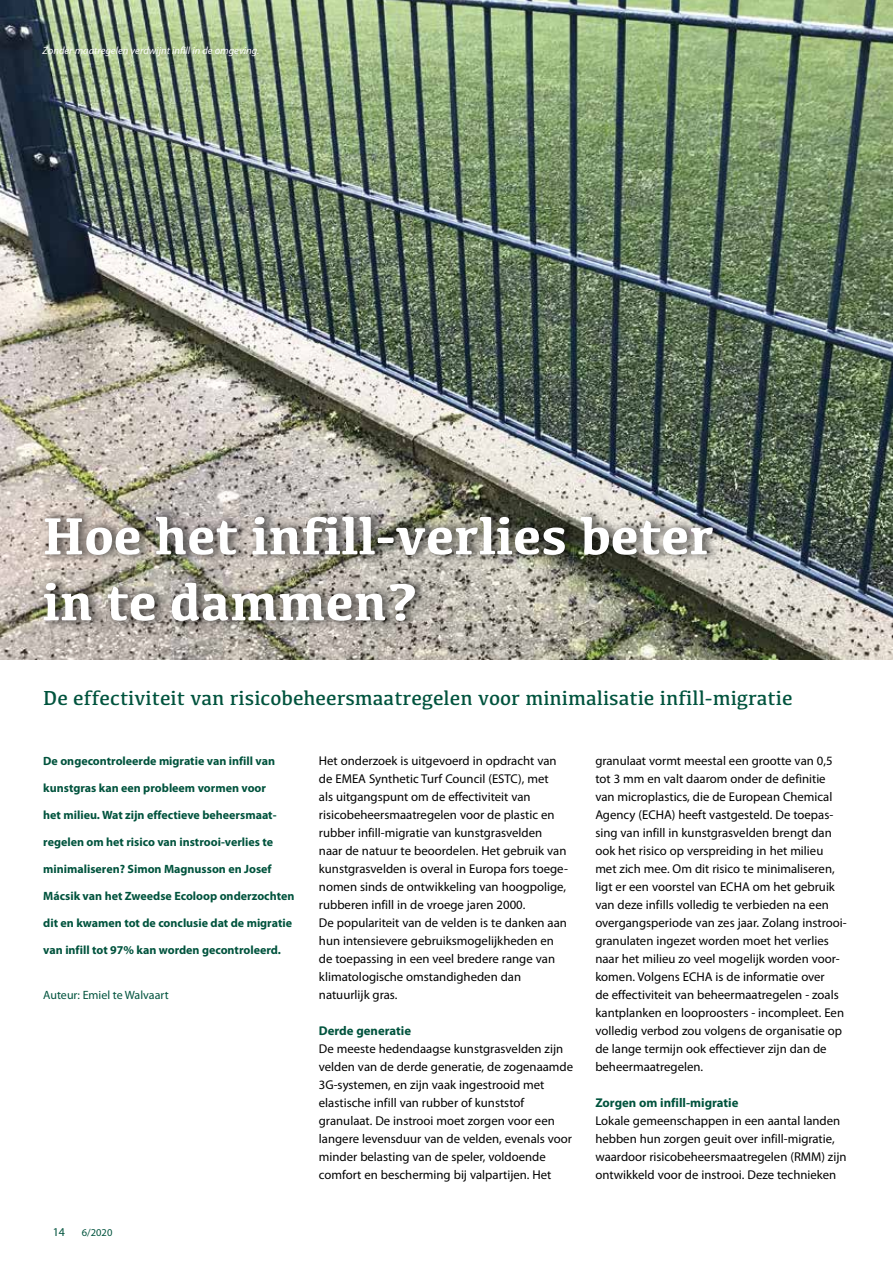
<style>
.page{position:relative;width:893px;height:1263px;background:#fff}
.page>*{position:absolute;margin:0;border:0;box-sizing:border-box;transform-origin:0 0}
.t1{font:700 54px/66px "Kefa";color:#fff}
.t2{font:21px "Kefa";color:#00533d}
.t3{font:12.75px/18px "Myriad Pro";color:#000}
.t4{font:700 12.75px "Myriad Pro";color:#00533d}
.t5{font:700 12px "Myriad Pro";color:#00533d}
.t6{font:12px "Myriad Pro";color:#00533d}
.t7{font:italic 10.5px "Myriad Pro";color:#fff}
.t8{font:10.5px "Myriad Pro";color:#00533d}
</style>
<div class="page">
<img style="left:0;top:0;width:893px;height:660px">
<div style="left:39px;top:507px;width:687px;height:123px;background:#000;opacity:.5"></div>
<p class="t7" style="left:43px;top:44px;width:218px">Zonder maatregelen verdwijnt infill in de omgeving.</p>
<h1 class="t1" style="left:43px;top:500px;width:673px">Hoe het infill-verlies beter in te dammen?</h1>
<h2 class="t2" style="left:43px;top:685px;width:751px">De effectiviteit van risicobeheersmaatregelen voor minimalisatie infill-migratie</h2>
<p class="t5" style="left:43px;top:753px;width:233px">De ongecontroleerde migratie van infill van</p>
<p class="t5" style="left:43px;top:780px;width:224px">kunstgras kan een probleem vormen voor</p>
<p class="t5" style="left:43px;top:807px;width:235px">het milieu. Wat zijn effectieve beheersmaat-</p>
<p class="t5" style="left:43px;top:834px;width:231px">regelen om het risico van instrooi-verlies te</p>
<p class="t5" style="left:43px;top:861px;width:230px">minimaliseren? Simon Magnusson en Josef</p>
<p class="t5" style="left:43px;top:888px;width:253px">Mácsik van het Zweedse Ecoloop onderzochten</p>
<p class="t5" style="left:43px;top:915px;width:250px">dit en kwamen tot de conclusie dat de migratie</p>
<p class="t5" style="left:43px;top:942px;width:239px">van infill tot 97% kan worden gecontroleerd.</p>
<p class="t6" style="left:43px;top:988px;width:127px">Auteur: Emiel te Walvaart</p>
<p class="t6" style="left:53px;top:1224px;width:14px">14</p>
<p class="t8" style="left:82px;top:1226px;width:32px">6/2020</p>
<p class="t3" style="left:319px;top:752px;width:250px">Het onderzoek is uitgevoerd in opdracht van de EMEA Synthetic Turf Council (ESTC), met<br>als uitgangspunt om de effectiviteit van risicobeheersmaatregelen voor de plastic en rubber infill-migratie van kunstgrasvelden naar de natuur te beoordelen. Het gebruik van kunstgrasvelden is overal in Europa fors toege&shy;nomen sinds de ontwikkeling van hoogpolige, rubberen infill in de vroege jaren 2000.<br>De populariteit van de velden is te danken aan hun intensievere gebruiksmogelijkheden en de toepassing in een veel bredere range van klimatologische omstandigheden dan natuurlijk gras.</p>
<p class="t4" style="left:319px;top:1022px;width:94px">Derde generatie</p>
<p class="t3" style="left:319px;top:1040px;width:256px">De meeste hedendaagse kunstgrasvelden zijn velden van de derde generatie, de zogenaamde 3G-systemen, en zijn vaak ingestrooid met elastische infill van rubber of kunststof granulaat. De instrooi moet zorgen voor een langere levensduur van de velden, evenals voor minder belasting van de speler, voldoende comfort en bescherming bij valpartijen. Het</p>
<p class="t3" style="left:595px;top:752px;width:253px">granulaat vormt meestal een grootte van 0,5 tot 3 mm en valt daarom onder de definitie van microplastics, die de European Chemical Agency (ECHA) heeft vastgesteld. De toepas&shy;sing van infill in kunstgrasvelden brengt dan ook het risico op verspreiding in het milieu met zich mee. Om dit risico te minimaliseren, ligt er een voorstel van ECHA om het gebruik van deze infills volledig te verbieden na een overgangsperiode van zes jaar. Zolang instrooi&shy;granulaten ingezet worden moet het verlies naar het milieu zo veel mogelijk worden voor&shy;komen. Volgens ECHA is de informatie over<br>de effectiviteit van beheermaatregelen - zoals kantplanken en looproosters - incompleet. Een volledig verbod zou volgens de organisatie op de lange termijn ook effectiever zijn dan de beheermaatregelen.</p>
<p class="t4" style="left:595px;top:1095px;width:145px">Zorgen om infill-migratie</p>
<p class="t3" style="left:595px;top:1112px;width:253px">Lokale gemeenschappen in een aantal landen hebben hun zorgen geuit over infill-migratie, waardoor risicobeheersmaatregelen (RMM) zijn ontwikkeld voor de instrooi. Deze technieken</p>
</div>
